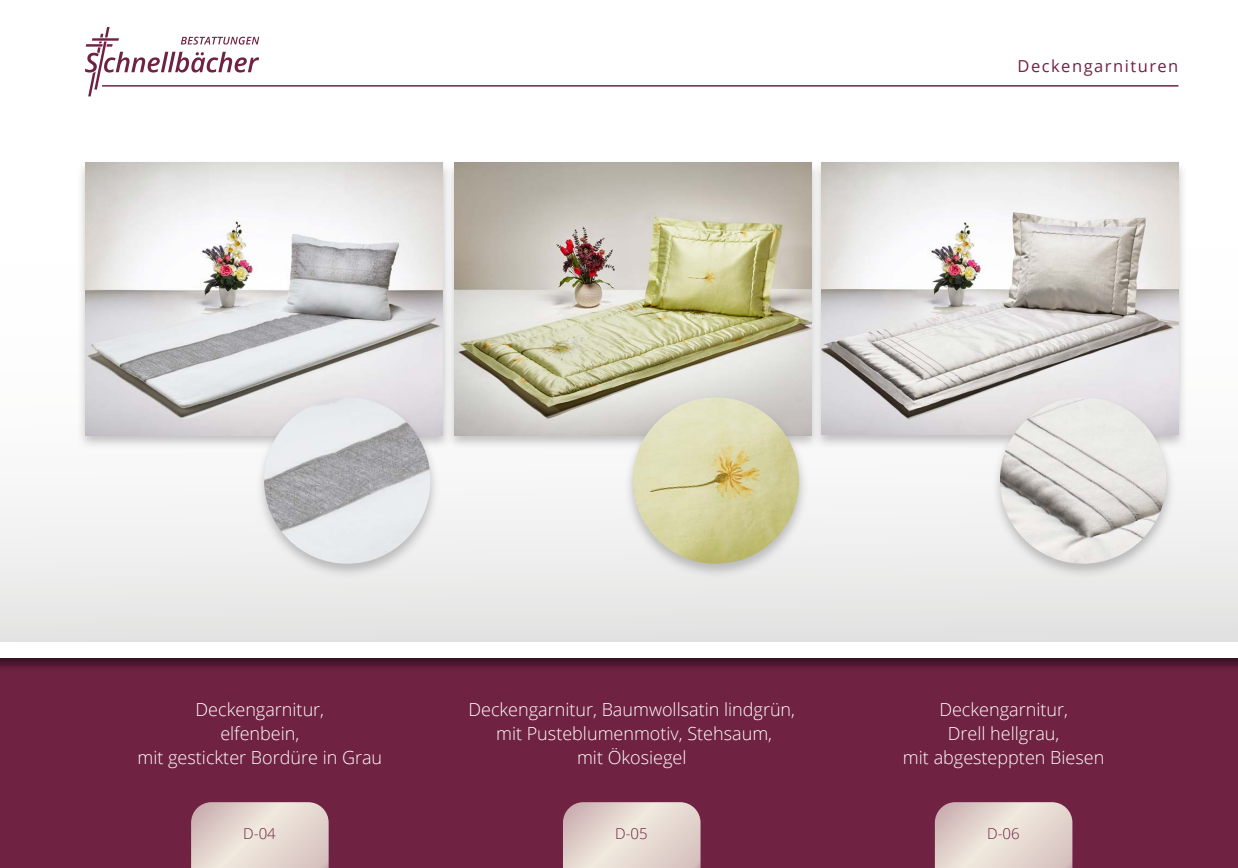
<style>
.page{position:relative;width:1238px;height:868px;background:#fff}
.page>*{position:absolute;margin:0;border:0;box-sizing:border-box;transform-origin:0 0}
.t1{font:300 18px/24px "Open Sans";color:#fff;text-align:center}
.t2{font:16.5px "Open Sans";letter-spacing:.09em;color:#702242}
.t3{font:300 15px "Open Sans";color:#702242}
</style>
<div class="page">
<div style="left:0;top:0;width:1237px;height:650px;background:linear-gradient(to bottom,#fff,#eeeeed)"></div>
<div style="left:0;top:643px;width:1237px;height:224px;background:#702242"></div>
<div style="left:77px;top:160px;width:375px;height:290px;background:#878787;opacity:.5"></div>
<img style="left:85px;top:163px;width:358px;height:272px">
<div style="left:255px;top:394px;width:185px;height:184px;background:#878787;opacity:.5"></div>
<img style="left:264px;top:397px;width:166px;height:166px;border-radius:83px">
<div style="left:445px;top:160px;width:376px;height:290px;background:#878787;opacity:.5"></div>
<img style="left:454px;top:163px;width:357px;height:272px">
<div style="left:624px;top:394px;width:184px;height:184px;background:#878787;opacity:.5"></div>
<img style="left:632px;top:397px;width:167px;height:166px;border-radius:83px">
<div style="left:812px;top:160px;width:376px;height:290px;background:#878787;opacity:.5"></div>
<img style="left:821px;top:163px;width:357px;height:271px">
<div style="left:991px;top:394px;width:184px;height:184px;background:#878787;opacity:.5"></div>
<img style="left:999px;top:397px;width:167px;height:166px;border-radius:83px">
<hr style="left:102px;top:85px;width:1076px;height:2px;background:#702242">
<svg style="left:85px;top:27px;width:174px;height:69px"></svg>
<div style="left:0;top:640px;width:1237px;height:32px;background:#000;opacity:.5"></div>
<div style="left:0;top:642px;width:1237px;height:16px;background:#fff"></div>
<svg style="left:191px;top:802px;width:137px;height:65px;background:#e0d1cb"></svg>
<svg style="left:563px;top:802px;width:137px;height:65px;background:#e0d1cb"></svg>
<svg style="left:934px;top:802px;width:138px;height:65px;background:#dfcfca"></svg>
<p class="t2" style="left:1017px;top:55px;width:162px">Deckengarnituren</p>
<p class="t1" style="left:137px;top:696px;width:246px">Deckengarnitur,<br>elfenbein,<br>mit gestickter Bordüre in Grau</p>
<p class="t1" style="left:468px;top:696px;width:328px">Deckengarnitur, Baumwollsatin lindgrün, mit Pusteblumenmotiv, Stehsaum,<br>mit Ökosiegel</p>
<p class="t1" style="left:902px;top:696px;width:203px">Deckengarnitur,<br>Drell hellgrau,<br>mit abgesteppten Biesen</p>
<p class="t3" style="left:243px;top:823px;width:34px">D-04</p>
<p class="t3" style="left:615px;top:823px;width:34px">D-05</p>
<p class="t3" style="left:987px;top:823px;width:34px">D-06</p>
</div>
